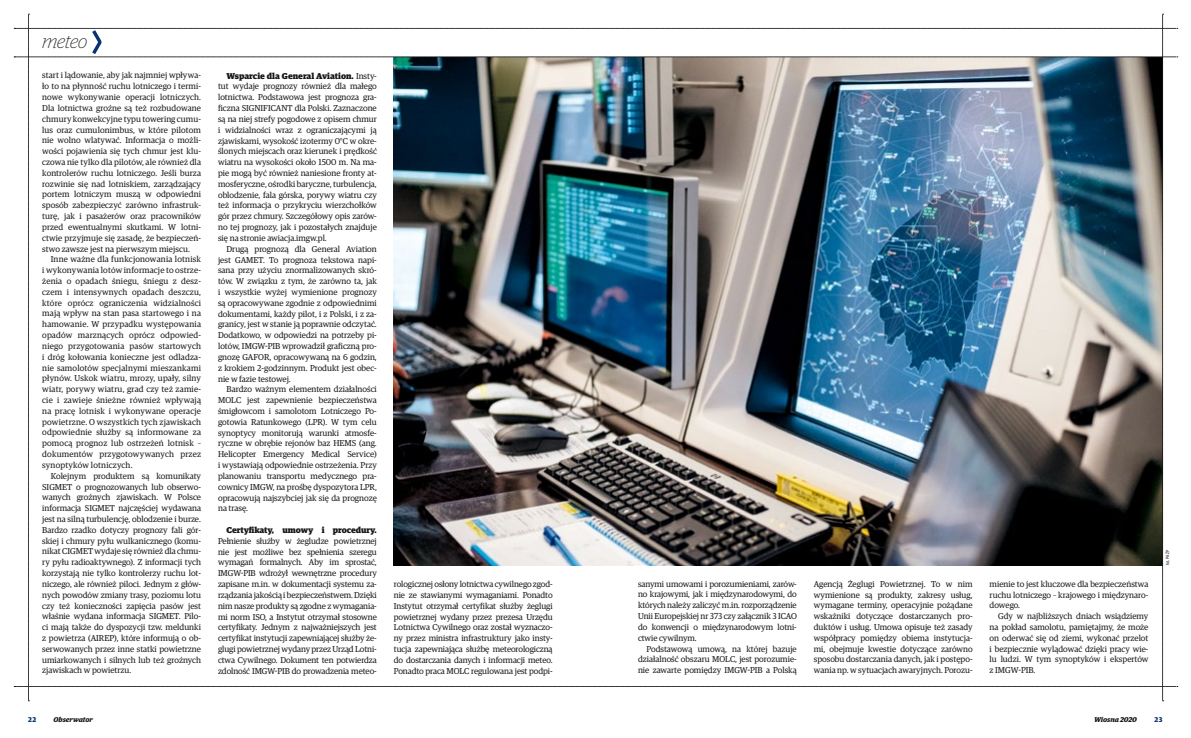
<style>
.page{position:relative;width:1191px;height:738px;background:#fff}
.page>*{position:absolute;margin:0;border:0;box-sizing:border-box;transform-origin:0 0}
.t1{font:italic 100 19px "Guardian Egyp";color:#181716}
.t2{font:8.5px/10.8px "Guardian Egyp";color:#181716;text-align:justify}
.t3{font:900 8.5px "Guardian Egyp";letter-spacing:-.01em;color:#181716}
.t4{font:italic 700 7px "Guardian Egyp";color:#181716}
.t5{font:700 7px "Guardian Egyp";color:#093272}
.t6{font:condensed 4.5px "Meta Pro";color:#181716}
.s1{font-weight:900}
</style>
<div class="page">
<img style="left:14px;top:14px;width:1163px;height:687px">
<h1 class="t1" style="left:42px;top:30px;width:47px">meteo</h1>
<p class="t2" style="left:42px;top:69px;width:160px">start i lądowanie, aby jak najmniej wpływa&shy;ło to na płynność ruchu lotniczego i termi&shy;nowe wykonywanie operacji lotniczych.<br>Dla lotnictwa groźne są też rozbudowane chmury konwekcyjne typu towering cumu&shy;lus oraz cumulonimbus, w które pilotom nie wolno wlatywać. Informacja o możli&shy;wości pojawienia się tych chmur jest klu&shy;czowa nie tylko dla pilotów, ale również dla kontrolerów ruchu lotniczego. Jeśli burza rozwinie się nad lotniskiem, zarządzający portem lotniczym muszą w odpowiedni sposób zabezpieczyć zarówno infrastruk&shy;turę, jak i pasażerów oraz pracowników przed ewentualnymi skutkami. W lotni&shy;ctwie przyjmuje się zasadę, że bezpieczeń&shy;stwo zawsze jest na pierwszym miejscu.</p>
<p class="t2" style="left:42px;top:253px;width:160px;text-indent:8px">Inne ważne dla funkcjonowania lotnisk i wykonywania lotów informacje to ostrze&shy;żenia o opadach śniegu, śniegu z desz&shy;czem i intensywnych opadach deszczu, które oprócz ograniczenia widzialności mają wpływ na stan pasa startowego i na hamowanie. W przypadku występowania opadów marznących oprócz odpowied&shy;niego przygotowania pasów startowych i dróg kołowania konieczne jest odladza&shy;nie samolotów specjalnymi mieszankami płynów. Uskok wiatru, mrozy, upały, silny wiatr, porywy wiatru, grad czy też zamie&shy;cie i zawieje śnieżne również wpływają na pracę lotnisk i wykonywane operacje powietrzne. O wszystkich tych zjawiskach odpowiednie służby są informowane za pomocą prognoz lub ostrzeżeń lotnisk – dokumentów przygotowywanych przez synoptyków lotniczych.</p>
<p class="t2" style="left:42px;top:469px;width:160px;text-indent:8px">Kolejnym produktem są komunikaty SIGMET o prognozowanych lub obserwo&shy;wanych groźnych zjawiskach. W Polsce informacja SIGMET najczęściej wydawana jest na silną turbulencję, oblodzenie i burze.<br>Bardzo rzadko dotyczy prognozy fali gór&shy;skiej i chmury pyłu wulkanicznego (komu&shy;nikat CIGMET wydaje się również dla chmu&shy;ry pyłu radioaktywnego). Z informacji tych korzystają nie tylko kontrolerzy ruchu lot&shy;niczego, ale również piloci. Jednym z głów&shy;nych powodów zmiany trasy, poziomu lotu czy też konieczności zapięcia pasów jest właśnie wydana informacja SIGMET. Pilo&shy;ci mają także do dyspozycji tzw. meldunki z powietrza (AIREP), które informują o ob&shy;serwowanych przez inne statki powietrzne umiarkowanych i silnych lub też groźnych zjawiskach w powietrzu.</p>
<p class="t2" style="left:218px;top:70px;width:160px;text-indent:8px"><span class="s1">Wsparcie dla General Aviation.</span> Insty&shy;tut wydaje prognozy również dla małego lotnictwa. Podstawowa jest prognoza gra&shy;ficzna SIGNIFICANT dla Polski. Zaznaczone są na niej strefy pogodowe z opisem chmur i widzialności wraz z ograniczającymi ją zjawiskami, wysokość izotermy 0°C w okre&shy;ślonych miejscach oraz kierunek i prędkość wiatru na wysokości około 1500 m. Na ma&shy;pie mogą być również naniesione fronty at&shy;mosferyczne, ośrodki baryczne, turbulencja, oblodzenie, fala górska, porywy wiatru czy też informacja o przykryciu wierzchołków gór przez chmury. Szczegółowy opis zarów&shy;no tej prognozy, jak i pozostałych znajduje się na stronie awiacja.imgw.pl.</p>
<p class="t2" style="left:218px;top:243px;width:160px;text-indent:8px">Drugą prognozą dla General Aviation jest GAMET. To prognoza tekstowa napi&shy;sana przy użyciu znormalizowanych skró&shy;tów. W związku z tym, że zarówno ta, jak i wszystkie wyżej wymienione prognozy są opracowywane zgodnie z odpowiednimi dokumentami, każdy pilot, i z Polski, i z za&shy;granicy, jest w stanie ją poprawnie odczytać.<br>Dodatkowo, w odpowiedzi na potrzeby pi&shy;lotów, IMGW-PIB wprowadził graficzną pro&shy;gnozę GAFOR, opracowywaną na 6 godzin, z krokiem 2-godzinnym. Produkt jest obec&shy;nie w fazie testowej.</p>
<p class="t2" style="left:218px;top:383px;width:160px;text-indent:8px">Bardzo ważnym elementem działalności MOLC jest zapewnienie bezpieczeństwa śmigłowcom i samolotom Lotniczego Po&shy;gotowia Ratunkowego (LPR). W tym celu synoptycy monitorują warunki atmosfe&shy;ryczne w obrębie rejonów baz HEMS (ang.<br>Helicopter Emergency Medical Service) i wystawiają odpowiednie ostrzeżenia. Przy planowaniu transportu medycznego pra&shy;cownicy IMGW, na prośbę dyspozytora LPR, opracowują najszybciej jak się da prognozę na trasę.</p>
<p class="t3" style="left:226px;top:523px;width:152px">Certyfikaty, umowy i procedury.</p>
<p class="t2" style="left:218px;top:534px;width:160px">Pełnienie służby w żegludze powietrznej nie jest możliwe bez spełnienia szeregu wymagań formalnych. Aby im sprostać, IMGW-PIB wdrożył wewnętrzne procedury zapisane m.in. w dokumentacji systemu za&shy;rządzania jakością i bezpieczeństwem. Dzięki nim nasze produkty są zgodne z wymagania&shy;mi norm ISO, a Instytut otrzymał stosowne certyfikaty. Jednym z najważniejszych jest certyfikat instytucji zapewniającej służby że&shy;glugi powietrznej wydany przez Urząd Lotni&shy;ctwa Cywilnego. Dokument ten potwierdza zdolność IMGW-PIB do prowadzenia meteo-</p>
<p class="t2" style="left:394px;top:577px;width:160px">rologicznej osłony lotnictwa cywilnego zgod&shy;nie ze stawianymi wymaganiami. Ponadto Instytut otrzymał certyfikat służby żeglugi powietrznej wydany przez prezesa Urzędu Lotnictwa Cywilnego oraz został wyznaczo&shy;ny przez ministra infrastruktury jako insty&shy;tucja zapewniająca służbę meteorologiczną do dostarczania danych i informacji meteo.<br>Ponadto praca MOLC regulowana jest podpi-</p>
<p class="t2" style="left:638px;top:577px;width:160px">sanymi umowami i porozumieniami, zarów&shy;no krajowymi, jak i międzynarodowymi, do których należy zaliczyć m.in. rozporządzenie Unii Europejskiej nr 373 czy załącznik 3 ICAO do konwencji o międzynarodowym lotni&shy;ctwie cywilnym.</p>
<p class="t2" style="left:638px;top:642px;width:160px;text-indent:8px">Podstawową umową, na której bazuje działalność obszaru MOLC, jest porozumie&shy;nie zawarte pomiędzy IMGW-PIB a Polską</p>
<p class="t2" style="left:814px;top:577px;width:160px">Agencją Żeglugi Powietrznej. To w nim wymienione są produkty, zakresy usług, wymagane terminy, operacyjnie pożądane wskaźniki dotyczące dostarczanych pro&shy;duktów i usług. Umowa opisuje też zasady współpracy pomiędzy obiema instytucja&shy;mi, obejmuje kwestie dotyczące zarówno sposobu dostarczania danych, jak i postępo&shy;wania np. w sytuacjach awaryjnych. Porozu-</p>
<p class="t2" style="left:989px;top:577px;width:160px">mienie to jest kluczowe dla bezpieczeństwa ruchu lotniczego – krajowego i międzynaro&shy;dowego.</p>
<p class="t2" style="left:989px;top:609px;width:160px;text-indent:8px">Gdy w najbliższych dniach wsiądziemy na pokład samolotu, pamiętajmy, że może on oderwać się od ziemi, wykonać przelot i bezpiecznie wylądować dzięki pracy wie&shy;lu ludzi. W tym synoptyków i ekspertów z IMGW-PIB.</p>
<p class="t6" style="left:1164px;top:564px;width:16px;rotate:-90deg">fot. PAŻP</p>
<p class="t5" style="left:28px;top:713px;width:10px">22</p>
<p class="t4" style="left:54px;top:713px;width:41px">Obserwator</p>
<p class="t4" style="left:1094px;top:713px;width:44px">Wiosna 2020</p>
<p class="t5" style="left:1154px;top:713px;width:10px">23</p>
</div>
